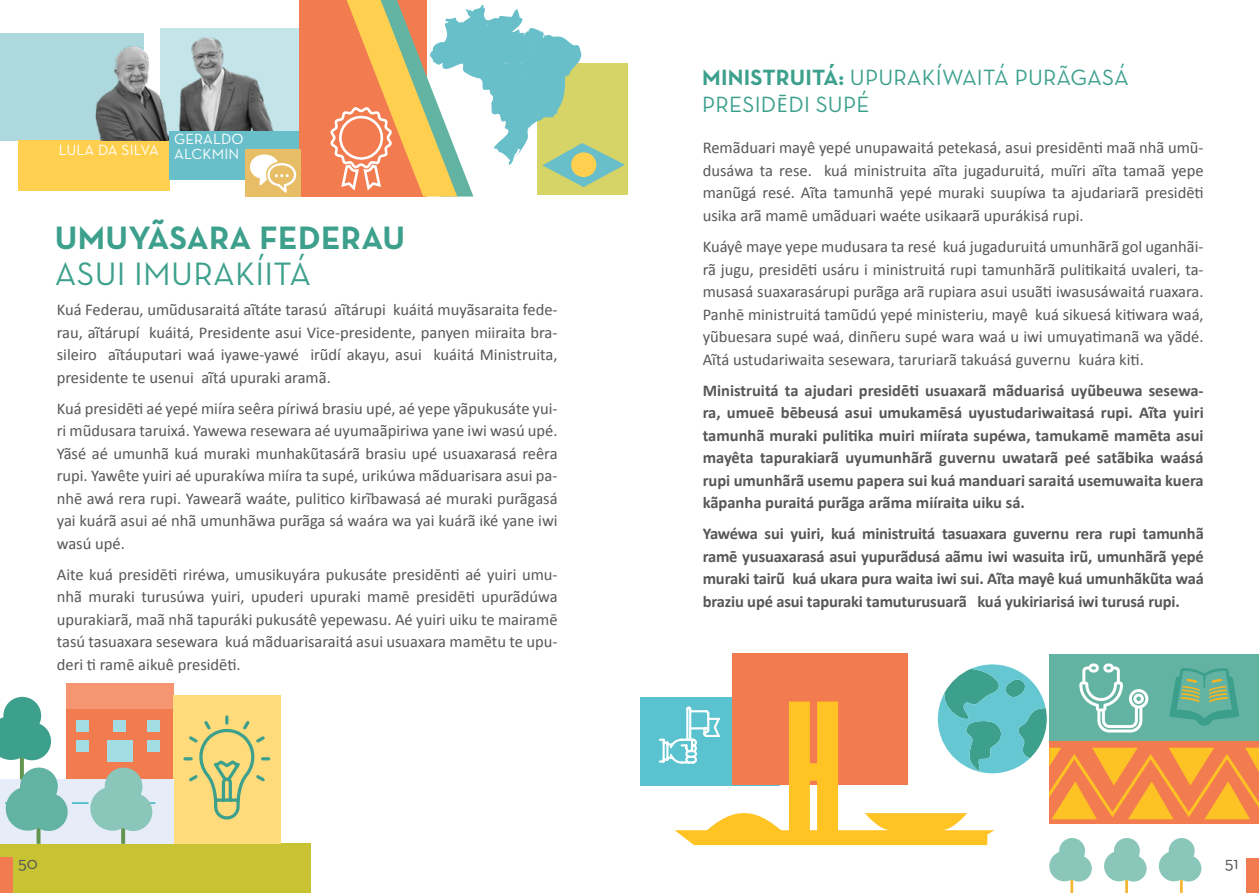
<style>
.page{position:relative;width:1259px;height:893px;background:#fff}
.page>*{position:absolute;margin:0;border:0;box-sizing:border-box;transform-origin:0 0}
.t1{font:700 33px "Neutra Text";letter-spacing:.01em;color:#3ca08c}
.t2{font:33px "Neutra Text";letter-spacing:.01em;color:#3ca08c}
.t3{font:22.5px/27px "Neutra Text";letter-spacing:.01em;color:#3ca08c}
.t4{font:18px "Neutra Text";color:#575756}
.t5{font:16.5px/22.5px "Calibri";color:#575756;text-align:justify}
.t6{font:700 16.5px/22.5px "Calibri";letter-spacing:-.01em;color:#575756;text-align:justify}
.t7{font:15px/15.1px "Neutra Text";letter-spacing:.01em;color:#fff}
.s1{font-weight:700}
.s2{font-family:"Calibri"}
</style>
<div class="page">
<div style="left:1246px;top:858px;width:13px;height:35px;background:#f27b4f"></div>
<div style="left:0;top:844px;width:310px;height:49px;background:#c8c332"></div>
<div style="left:66px;top:683px;width:107px;height:99px;background:#f59572"></div>
<div style="left:66px;top:710px;width:107px;height:99px;background:#f27b4f"></div>
<div style="left:173px;top:695px;width:107px;height:148px;background:#ffdb7b"></div>
<div style="left:0;top:779px;width:173px;height:64px;background:#e7edf8"></div>
<svg style="left:183px;top:715px;width:88px;height:105px"></svg>
<div style="left:147px;top:720px;width:13px;height:12px;background:#a3dde4"></div>
<div style="left:147px;top:740px;width:13px;height:12px;background:#a3dde4"></div>
<svg style="left:0;top:697px;width:155px;height:147px"></svg>
<div style="left:299px;top:0;width:128px;height:197px;background:#f27b4f"></div>
<div style="left:161px;top:28px;width:138px;height:116px;background:#c3e5e9"></div>
<div style="left:537px;top:64px;width:90px;height:131px;background:#d6d367"></div>
<div style="left:0;top:33px;width:144px;height:108px;background:#acd8de"></div>
<div style="left:18px;top:140px;width:152px;height:51px;background:#ffcf4f"></div>
<img style="left:95px;top:36px;width:179px;height:105px">
<div style="left:170px;top:131px;width:129px;height:49px;background:#69bfc9"></div>
<div style="left:245px;top:149px;width:55px;height:48px;background:#e7bd66"></div>
<svg style="left:250px;top:154px;width:51px;height:39px"></svg>
<svg style="left:330px;top:0;width:295px;height:197px"></svg>
<div style="left:571px;top:152px;width:25px;height:25px;background:#ffcf4f;border-radius:50%"></div>
<div style="left:640px;top:697px;width:139px;height:88px;background:#5bc3cf"></div>
<div style="left:1049px;top:654px;width:210px;height:86px;background:#63b3a3"></div>
<div style="left:1049px;top:741px;width:210px;height:83px;background:#f27b4f"></div>
<div style="left:732px;top:653px;width:175px;height:132px;background:#f27b4f"></div>
<svg style="left:674px;top:701px;width:320px;height:144px"></svg>
<svg style="left:658px;top:705px;width:63px;height:60px"></svg>
<svg style="left:938px;top:663px;width:321px;height:157px"></svg>
<svg style="left:1049px;top:838px;width:43px;height:55px"></svg>
<svg style="left:1104px;top:838px;width:42px;height:55px"></svg>
<svg style="left:1158px;top:838px;width:43px;height:55px"></svg>
<div style="left:0;top:858px;width:13px;height:35px;background:#f27b4f"></div>
<p class="t7" style="left:59px;top:142px;width:102px">LULA DA SILVA</p>
<p class="t7" style="left:174px;top:131px;width:71px">GERALDO<br>ALCKMIN</p>
<h1 class="t1" style="left:55px;top:217px;width:351px">UMUYÃSARA FEDERAU</h1>
<h1 class="t2" style="left:55px;top:254px;width:258px">ASUI IMURAKÍITÁ</h1>
<p class="t5" style="left:57px;top:298px;width:502px">Kuá Federau, umũdusaraitá aĩtáte tarasú aĩtárupi kuáitá muyãsaraita fede&shy;rau, aĩtárupí kuáitá, Presidente asui Vice-presidente, panyen miiraita bra&shy;sileiro aĩtáuputari waá iyawe-yawé irũdí akayu, asui kuáitá Ministruita, presidente te usenui aĩtá upuraki aramã.</p>
<p class="t5" style="left:57px;top:396px;width:502px">Kuá presidēti aé yepé miíra seêra píriwá brasiu upé, aé yepe yãpukusáte yui&shy;ri mũdusara taruixá. Yawewa resewara aé uyumaãpiriwa yane iwi wasú upé.<br>Yãsé aé umunhã kuá muraki munhakũtasárã brasiu upé usuaxarasá reêra rupi. Yawête yuiri aé upurakíwa miíra ta supé, urikúwa mãduarisara asui pa&shy;nhē awá rera rupi. Yawearã waáte, pulitico kirĩbawasá aé muraki purãgasá yai kuárã asui aé nhã umunhãwa purãga sá waára wa yai kuárã iké yane iwi wasú upé.</p>
<p class="t5" style="left:57px;top:562px;width:502px">Aite kuá presidēti riréwa, umusikuyára pukusáte presidēnti aé yuiri umu&shy;nhã muraki turusúwa yuiri, upuderi upuraki mamē presidēti upurãdúwa upurakiarã, maã nhã tapuráki pukusátê yepewasu. Aé yuiri uiku te mairamē tasú tasuaxara sesewara kuá mãduarisaraitá asui usuaxara mamētu te upu&shy;deri ti ramē aikuê presidēti.</p>
<p class="t4" style="left:18px;top:852px;width:21px">50</p>
<h2 class="t3" style="left:702px;top:63px;width:428px"><span class="s1">MINISTRUITÁ:</span> UPURAKÍWAITÁ PURÃGASÁ<br>PRESID<span class="s2">Ē</span>DI SUPÉ</h2>
<p class="t5" style="left:703px;top:136px;width:502px">Remãduari mayê yepé unupawaitá petekasá, asui presidēnti maã nhã umũ&shy;dusáwa ta rese. kuá ministruita aĩta jugaduruitá, muĩri aĩta tamaã yepe manũgá resé. Aĩta tamunhã yepé muraki suupíwa ta ajudariarã presidēti usika arã mamē umãduari waéte usikaarã upurákisá rupi.</p>
<p class="t5" style="left:703px;top:235px;width:502px">Kuáyê maye yepe mudusara ta resé kuá jugaduruitá umunhãrã gol uganhãi&shy;rã jugu, presidēti usáru i ministruitá rupi tamunhãrã pulitikaitá uvaleri, ta&shy;musasá suaxarasárupi purãga arã rupiara asui usuãti iwasusáwaitá ruaxara.<br>Panhē ministruitá tamũdú yepé ministeriu, mayê kuá sikuesá kitiwara waá, yũbuesara supé waá, dinñeru supé wara waá u iwi umuyatimanã wa yãdé.<br>Aĩtá ustudariwaita sesewara, taruriarã takuásá guvernu kuára kiti.</p>
<p class="t6" style="left:703px;top:378px;width:502px">Ministruitá ta ajudari presidēti usuaxarã mãduarisá uyũbeuwa sesewa&shy;ra, umueē bēbeusá asui umukamēsá uyustudariwaitasá rupi. Aĩta yuiri tamunhã muraki pulitika muiri miírata supéwa, tamukamē mamēta asui mayêta tapurakiarã uyumunhãrã guvernu uwatarã peé satãbika waásá rupi umunhãrã usemu papera sui kuá manduari saraitá usemuwaita kuera kãpanha puraitá purãga arãma miíraita uiku sá.</p>
<p class="t6" style="left:703px;top:522px;width:502px">Yawéwa sui yuiri, kuá ministruitá tasuaxara guvernu rera rupi tamunhã ramē yusuaxarasá asui yupurãdusá aãmu iwi wasuita irũ, umunhãrã yepé muraki tairũ kuá ukara pura waita iwi sui. Aĩta mayê kuá umunhãkũta waá braziu upé asui tapuraki tamuturusuarã kuá yukiriarisá iwi turusá rupi.</p>
<p class="t4" style="left:1224px;top:852px;width:15px">51</p>
</div>
